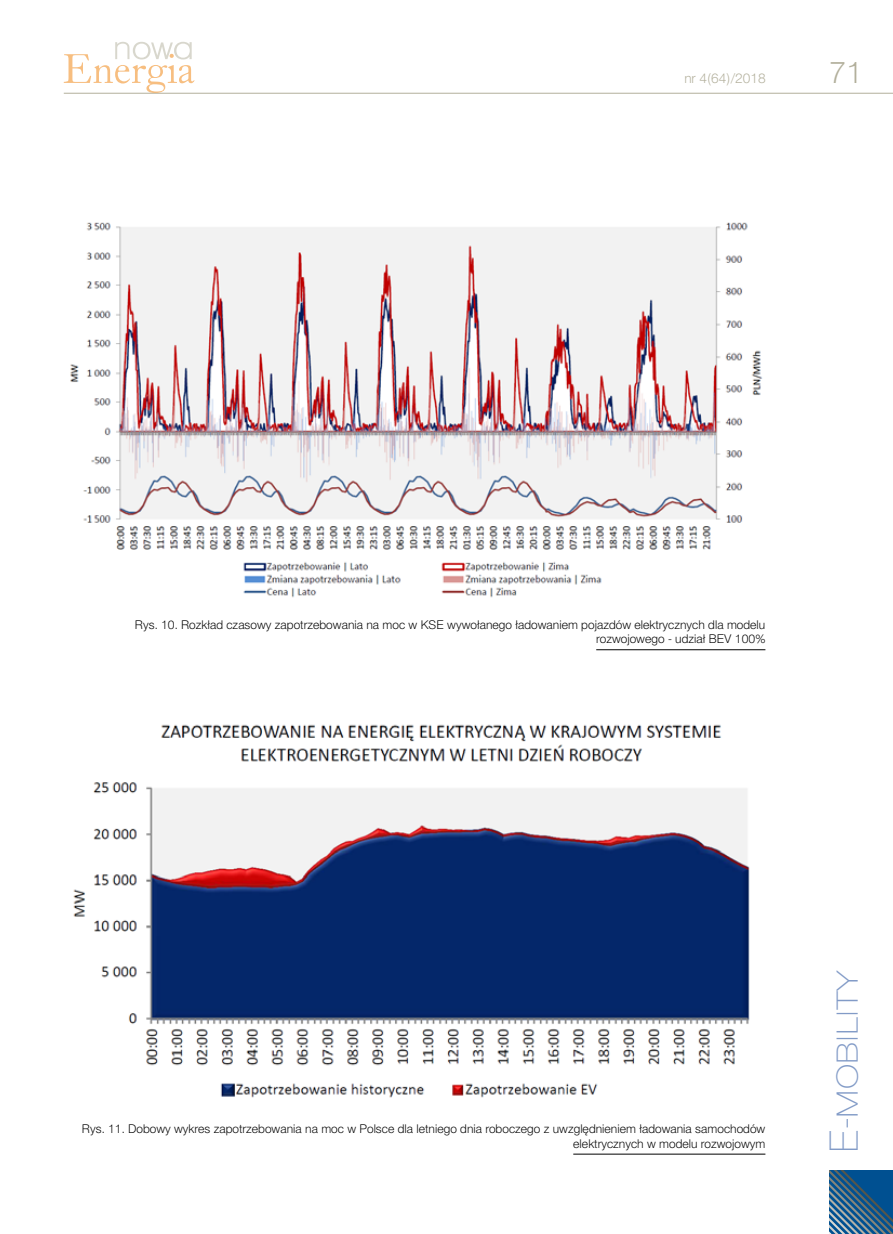
<style>
.page{position:relative;width:893px;height:1234px;background:#fff}
.page>*{position:absolute;margin:0;border:0;box-sizing:border-box;transform-origin:0 0}
.t1{font:39px "Switzer EFN Thin";color:#829bc7}
.t2{font:30px "Switzer EFN Light";color:#b2af9b}
.t3{font:13.5px "Switzer EFN Light";color:#b2af9b}
.t4{font:12px/14.4px "Switzer EFN Light";color:#000;text-align:right}
</style>
<div class="page">
<hr style="left:64px;top:93px;width:829px;height:1px;background:#b2af9b">
<svg style="left:64px;top:42px;width:131px;height:51px"></svg>
<svg style="left:829px;top:1170px;width:64px;height:63px;background:#2b628c"></svg>
<img style="left:70px;top:222px;width:693px;height:376px">
<img style="left:73px;top:724px;width:677px;height:374px">
<hr style="left:596px;top:649px;width:169px;height:1px;background:#000">
<hr style="left:573px;top:1153px;width:192px;height:1px;background:#000">
<p class="t3" style="left:684px;top:70px;width:83px">nr 4(64)/2018</p>
<h2 class="t2" style="left:829px;top:55px;width:36px">71</h2>
<p class="t4" style="left:135px;top:617px;width:632px">Rys. 10. Rozkład czasowy zapotrzebowania na moc w KSE wywołanego ładowaniem pojazdów elektrycznych dla modelu rozwojowego - udział BEV 100%</p>
<p class="t4" style="left:82px;top:1121px;width:685px">Rys. 11. Dobowy wykres zapotrzebowania na moc w Polsce dla letniego dnia roboczego z uwzględnieniem ładowania samochodów elektrycznych w modelu rozwojowym</p>
<h1 class="t1" style="left:821px;top:1152px;width:185px;rotate:-90deg">E-mobility</h1>
</div>
